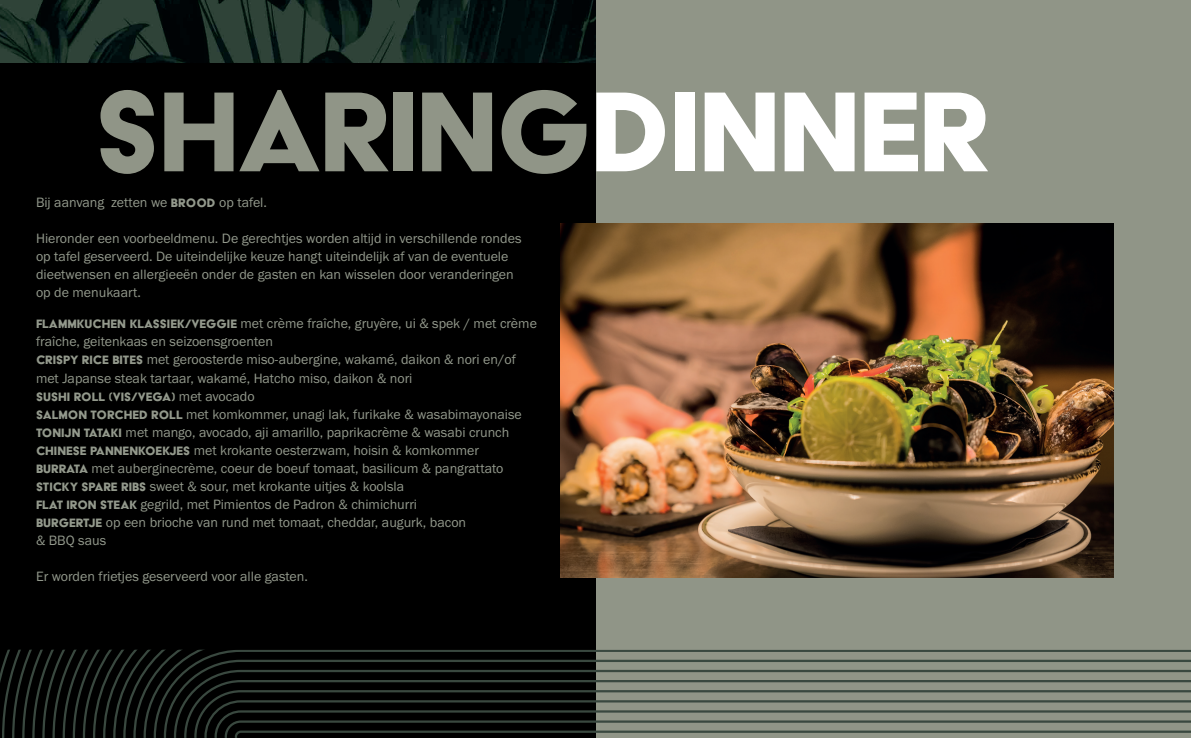
<style>
.page{position:relative;width:1191px;height:738px;background:#fff}
.page>*{position:absolute;margin:0;border:0;box-sizing:border-box;transform-origin:0 0}
.t1{font:131px "Acier BAT Text Solid";letter-spacing:-.02em;color:#909587}
.t2{font:14px/18px "Franklin Gothic URW Boo";color:#93998c}
.t3{font:14px "Acier BAT Text Solid";color:#93998c}
.s1{color:#fff}
.s2{font-family:"Acier BAT Text Solid"}
.s3{font-family:"Franklin Gothic URW Boo"}
</style>
<div class="page">
<div style="left:0;top:0;width:1191px;height:737px;background:#909587"></div>
<div style="left:0;top:62px;width:595px;height:675px;background:#000"></div>
<svg style="left:0;top:649px;width:1191px;height:88px"></svg>
<img style="left:0;top:0;width:595px;height:62px">
<img style="left:560px;top:223px;width:553px;height:354px">
<h1 class="t1" style="left:95px;top:62px;width:895px">SHARING<span class="s1">DINNER</span></h1>
<p class="t2" style="left:36px;top:193px;width:232px">Bij aanvang zetten we <span class="s2">BROOD</span> op tafel.</p>
<p class="t2" style="left:36px;top:229px;width:487px">Hieronder een voorbeeldmenu. De gerechtjes worden altijd in verschillende rondes op tafel geserveerd. De uiteindelijke keuze hangt uiteindelijk af van de eventuele dieetwensen en allergieeën onder de gasten en kan wisselen door veranderingen op de menukaart.</p>
<p class="t2" style="left:36px;top:314px;width:502px"><span class="s2">FLAMMKUCHEN KLASSIEK/VEGGIE</span> met crème fraîche, gruyère, ui &amp; spek / met crème fraîche, geitenkaas en seizoensgroenten<br><span class="s2">CRISPY RICE BITES</span> met geroosterde miso-aubergine, wakamé, daikon &amp; nori en/of met Japanse steak tartaar, wakamé, Hatcho miso, daikon &amp; nori</p>
<p class="t3" style="left:36px;top:388px;width:220px">SUSHI ROLL (VIS/VEGA) <span class="s3">met avocado</span></p>
<p class="t2" style="left:36px;top:404px;width:487px"><span class="s2">SALMON TORCHED ROLL</span> met komkommer, unagi lak, furikake &amp; wasabimayonaise <span class="s2">TONIJN TATAKI</span> met mango, avocado, aji amarillo, paprikacrème &amp; wasabi crunch <span class="s2">CHINESE PANNENKOEKJES</span> met krokante oesterzwam, hoisin &amp; komkommer <span class="s2">BURRATA</span> met auberginecrème, coeur de boeuf tomaat, basilicum &amp; pangrattato <span class="s2">STICKY SPARE RIBS</span> sweet &amp; sour, met krokante uitjes &amp; koolsla<br><span class="s2">FLAT IRON STEAK</span> gegrild, met Pimientos de Padron &amp; chimichurri<br><span class="s2">BURGERTJE</span> op een brioche van rund met tomaat, cheddar, augurk, bacon<br>&amp; BBQ saus</p>
<p class="t2" style="left:36px;top:566px;width:273px">Er worden frietjes geserveerd voor alle gasten.</p>
</div>
